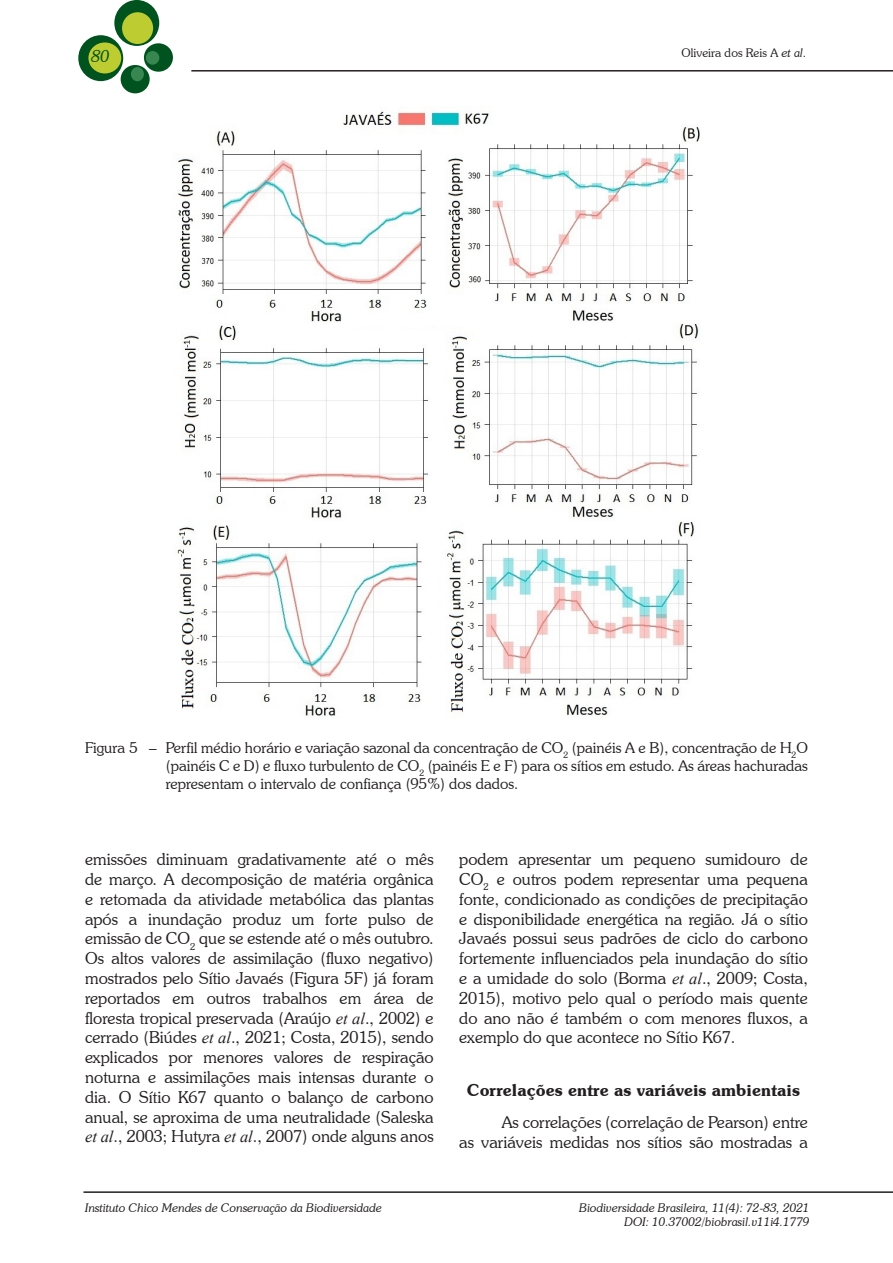
<style>
.page{position:relative;width:893px;height:1263px;background:#fff}
.page>*{position:absolute;margin:0;border:0;box-sizing:border-box;transform-origin:0 0}
.texto{font:300 16.5px/19.8px "Souvenir IT Cby BT";color:#231f20;text-align:justify}
.titulo_2{font:600 16.5px "Souvenir IT Cby BT";color:#231f20}
.t1{font:italic 300 16.5px "Souvenir IT Cby BT";color:#00531e}
.figura{font:300 15px/18px "Souvenir IT Cby BT";color:#231f20;text-align:justify}
.t2{font:italic 300 12px/14.4px "Souvenir IT Cby BT";color:#231f20;text-align:right}
.t3{font:300 12px "Souvenir IT Cby BT";color:#231f20}
.s1{font-style:italic}
.s2{font-family:"Times New Roman";font-weight:400;font-style:italic}
</style>
<div class="page">
<div style="left:114px;top:0;width:45px;height:46px;background:#00531e;border-radius:50%"></div>
<div style="left:78px;top:35px;width:45px;height:46px;background:#00531e;border-radius:50%"></div>
<div style="left:144px;top:43px;width:29px;height:29px;background:#00531e;border-radius:50%"></div>
<div style="left:121px;top:65px;width:29px;height:28px;background:#00531e;border-radius:50%"></div>
<div style="left:122px;top:12px;width:31px;height:32px;background:#bdcd31;border-radius:50%"></div>
<div style="left:88px;top:42px;width:33px;height:31px;background:#bdcd31;border-radius:50%"></div>
<div style="left:146px;top:51px;width:13px;height:14px;background:#388750;border-radius:50%"></div>
<div style="left:131px;top:67px;width:13px;height:14px;background:#388750;border-radius:50%"></div>
<hr style="left:83px;top:1191px;width:810px;height:2px;background:#231f20">
<hr style="left:191px;top:70px;width:702px;height:2px;background:#231f20">
<img style="left:177px;top:111px;width:523px;height:605px">
<p class="t1" style="left:91px;top:46px;width:20px">80</p>
<p class="t3" style="left:682px;top:46px;width:126px">Oliveira dos Reis A <span class="s1">et al</span>.</p>
<p class="figura" style="left:166px;top:739px;width:644px;text-indent:-81px">Figura 5 – Perfil médio horário e variação sazonal da concentração de CO<sub>2</sub> (painéis A e B), concentração de H<sub>2</sub>O (painéis C e D) e fluxo turbulento de CO<sub>2</sub> (painéis E e F) para os sítios em estudo. As áreas hachuradas representam o intervalo de confiança (95%) dos dados.</p>
<p class="texto" style="left:85px;top:849px;width:350px">emissões diminuam gradativamente até o mês de março. A decomposição de matéria orgânica e retomada da atividade metabólica das plantas após a inundação produz um forte pulso de emissão de CO<sub>2</sub> que se estende até o mês outubro.<br>Os altos valores de assimilação (fluxo negativo) mostrados pelo Sítio Javaés (Figura 5F) já foram reportados em outros trabalhos em área de floresta tropical preservada (Araújo <span class="s2">et al</span>., 2002) e cerrado (Biúdes <span class="s2">et al</span>., 2021; Costa, 2015), sendo explicados por menores valores de respiração noturna e assimilações mais intensas durante o dia. O Sítio K67 quanto o balanço de carbono anual, se aproxima de uma neutralidade (Saleska <span class="s2">et al</span>., 2003; Hutyra <span class="s2">et al</span>., 2007) onde alguns anos</p>
<p class="texto" style="left:459px;top:849px;width:350px">podem apresentar um pequeno sumidouro de CO<sub>2</sub> e outros podem representar uma pequena fonte, condicionado as condições de precipitação e disponibilidade energética na região. Já o sítio Javaés possui seus padrões de ciclo do carbono fortemente influenciados pela inundação do sítio e a umidade do solo (Borma <span class="s2">et al</span>., 2009; Costa, 2015), motivo pelo qual o período mais quente do ano não é também o com menores fluxos, a exemplo do que acontece no Sítio K67.</p>
<p class="titulo_2" style="left:467px;top:1079px;width:335px">Correlações entre as variáveis ambientais</p>
<p class="texto" style="left:459px;top:1112px;width:350px;text-align:right">As correlações (correlação de Pearson) entre<br>as variáveis medidas nos sítios são mostradas a</p>
<p class="t2" style="left:85px;top:1200px;width:298px">Instituto Chico Mendes de Conservação da Biodiversidade</p>
<p class="t2" style="left:579px;top:1200px;width:232px">Biodiversidade Brasileira, 11(4): 72-83, 2021<br>DOI: 10.37002/biobrasil.v11i4.1779</p>
</div>
